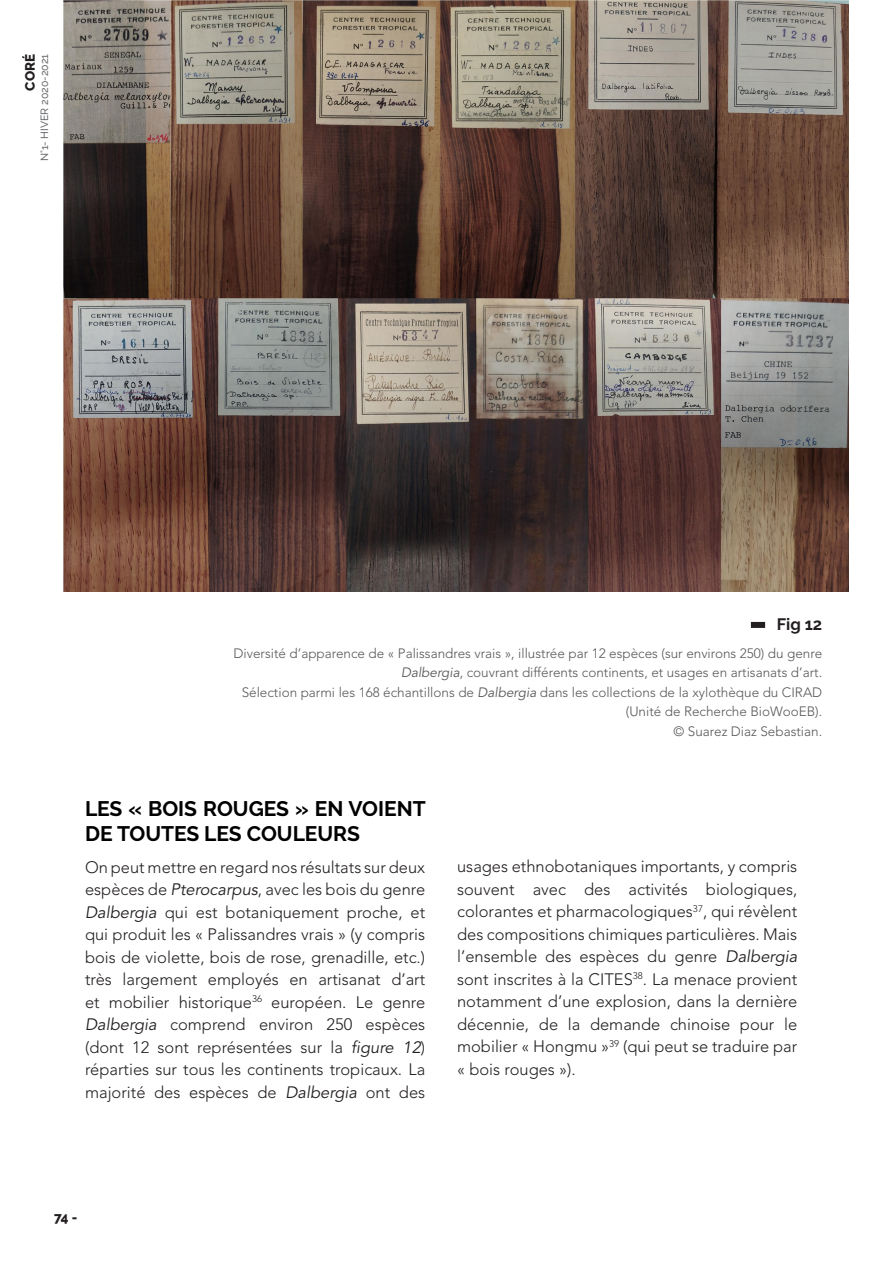
<style>
.page{position:relative;width:893px;height:1263px;background:#fff}
.page>*{position:absolute;margin:0;border:0;box-sizing:border-box;transform-origin:0 0}
.t1{font:700 21px/25.5px "Raleway";color:#000}
.t2{font:300 16.5px/22.5px "Avenir LT Std";color:#231f20;text-align:justify}
.t3{font:700 16.5px "Raleway";color:#231f20}
.t4{font:300 13.5px/19.5px "Avenir LT Std";color:#57585a;text-align:right}
.t5{font:800 13.5px "Raleway";letter-spacing:-.005em;color:#231f20}
.t6{font:500 10.5px "Raleway";color:#6c6d70}
.s1{font-weight:400;font-style:italic}
</style>
<div class="page">
<img style="left:64px;top:0;width:784px;height:592px">
<div style="left:754px;top:622px;width:8px;height:6px;background:#231f20"></div>
<p class="t5" style="left:23px;top:91px;width:38px;rotate:-90deg">CORÉ</p>
<p class="t6" style="left:38px;top:161px;width:109px;rotate:-90deg">N°1- HIVER 2020-2021</p>
<p class="t3" style="left:777px;top:614px;width:47px">Fig 12</p>
<p class="t4" style="left:234px;top:643px;width:590px">Diversité d’apparence de « Palissandres vrais », illustrée par 12 espèces (sur environs 250) du genre <span class="s1">Dalbergia</span>, couvrant différents continents, et usages en artisanats d’art.<br>Sélection parmi les 168 échantillons de <span class="s1">Dalbergia</span> dans les collections de la xylothèque du CIRAD (Unité de Recherche BioWooEB).<br>© Suarez Diaz Sebastian.</p>
<p class="t1" style="left:85px;top:796px;width:342px">LES « BOIS ROUGES » EN VOIENT<br>DE TOUTES LES COULEURS</p>
<p class="t2" style="left:85px;top:856px;width:342px">On peut mettre en regard nos résultats sur deux espèces de <span class="s1">Pterocarpus</span>, avec les bois du genre <span class="s1">Dalbergia</span> qui est botaniquement proche, et qui produit les « Palissandres vrais » (y compris bois de violette, bois de rose, grenadille, etc.) très largement employés en artisanat d’art et mobilier historique<sup>36</sup> européen. Le genre <span class="s1">Dalbergia</span> comprend environ 250 espèces (dont 12 sont représentées sur la <span class="s1">figure 12</span>) réparties sur tous les continents tropicaux. La majorité des espèces de <span class="s1">Dalbergia</span> ont des</p>
<p class="t2" style="left:457px;top:855px;width:342px">usages ethnobotaniques importants, y compris souvent avec des activités biologiques, colorantes et pharmacologiques<sup>37</sup>, qui révèlent des compositions chimiques particulières. Mais l’ensemble des espèces du genre <span class="s1">Dalbergia </span>sont inscrites à la CITES<sup>38</sup>. La menace provient notamment d’une explosion, dans la dernière décennie, de la demande chinoise pour le mobilier « Hongmu »<sup>39</sup> (qui peut se traduire par « bois rouges »).</p>
<p class="t5" style="left:54px;top:1209px;width:25px">74 -</p>
</div>
